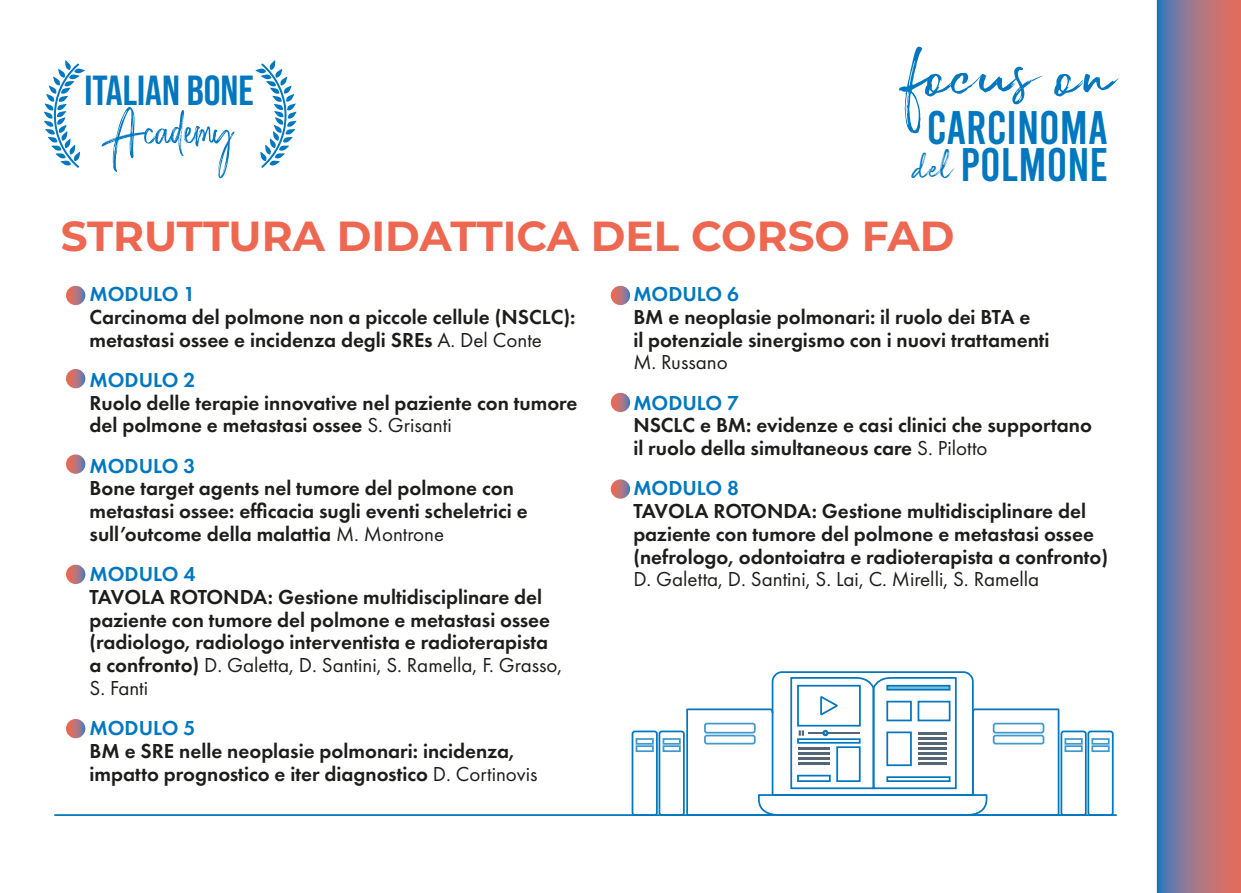
<style>
.page{position:relative;width:1241px;height:893px;background:#fff}
.page>*{position:absolute;margin:0;border:0;box-sizing:border-box;transform-origin:0 0}
.t1{font:103.08px "Broadcast Matter";color:#0077be}
.t2{font:47.07px/37.4px "Bebas";color:#0077be}
.t3{font:700 42px "Montserrat";color:#ed6751}
.t4{font:42px "Bebas Neue";color:#0077be}
.t5{font:600 21px/22.8px "Futura PT";color:#1d1d1b}
.t6{font:600 21px "Futura PT";color:#0077be}
.t7{font:21px "Futura PT";color:#1d1d1b}
.s1{font-family:"Broadcast Matter"}
.s2{font-weight:400}
</style>
<div class="page">
<svg style="left:1156px;top:0;width:84px;height:893px;background:#a37d90"></svg>
<div style="left:631px;top:730px;width:26px;height:86px;border:2px solid #0077be;border-radius:2px"></div>
<div style="left:658px;top:730px;width:26px;height:86px;border:2px solid #0077be;border-radius:2px"></div>
<div style="left:1087px;top:730px;width:26px;height:86px;border:2px solid #0077be;border-radius:2px"></div>
<div style="left:1060px;top:730px;width:26px;height:86px;border:2px solid #0077be;border-radius:2px"></div>
<hr style="left:55px;top:814px;width:1060px;height:2px;background:#0077be">
<svg style="left:685px;top:671px;width:375px;height:144px"></svg>
<div style="left:797px;top:738px;width:63px;height:6px;border:2px solid #0077be"></div>
<div style="left:797px;top:775px;width:33px;height:7px;border:2px solid #0077be"></div>
<hr style="left:797px;top:762px;width:32px;height:2px;background:#556775">
<hr style="left:797px;top:757px;width:32px;height:2px;background:#556775">
<hr style="left:797px;top:752px;width:32px;height:2px;background:#556775">
<hr style="left:797px;top:747px;width:32px;height:2px;background:#556775">
<div style="left:836px;top:746px;width:24px;height:36px;border:2px solid #0077be"></div>
<svg style="left:886px;top:685px;width:64px;height:6px"></svg>
<div style="left:886px;top:776px;width:64px;height:6px;border:2px solid #0077be"></div>
<div style="left:886px;top:701px;width:25px;height:20px;border:2px solid #0077be"></div>
<div style="left:917px;top:701px;width:33px;height:20px;border:2px solid #0077be"></div>
<div style="left:886px;top:731px;width:25px;height:35px;border:2px solid #0077be"></div>
<hr style="left:918px;top:762px;width:28px;height:3px;background:#556775">
<hr style="left:918px;top:757px;width:28px;height:3px;background:#556775">
<hr style="left:918px;top:752px;width:28px;height:2px;background:#556775">
<hr style="left:918px;top:747px;width:28px;height:2px;background:#556775">
<hr style="left:918px;top:742px;width:28px;height:2px;background:#556775">
<hr style="left:918px;top:737px;width:28px;height:2px;background:#556775">
<hr style="left:918px;top:732px;width:28px;height:2px;background:#556775">
<svg style="left:44px;top:60px;width:41px;height:108px"></svg>
<svg style="left:255px;top:60px;width:41px;height:108px"></svg>
<svg style="left:102px;top:107px;width:133px;height:72px"></svg>
<svg style="left:66px;top:286px;width:19px;height:19px"></svg>
<svg style="left:610px;top:286px;width:20px;height:19px"></svg>
<svg style="left:610px;top:393px;width:20px;height:19px"></svg>
<svg style="left:610px;top:479px;width:20px;height:20px"></svg>
<svg style="left:66px;top:369px;width:19px;height:19px"></svg>
<svg style="left:66px;top:454px;width:19px;height:20px"></svg>
<svg style="left:66px;top:565px;width:19px;height:19px"></svg>
<svg style="left:66px;top:719px;width:19px;height:19px"></svg>
<h3 class="t4" style="left:84px;top:66px;width:171px">ITALIAN BONE</h3>
<h1 class="t1" style="left:901px;top:10px;width:211px">focus on</h1>
<h2 class="t2" style="left:913px;top:108px;width:196px">CARCINOMA <span class="s1">del</span> POLMONE</h2>
<h3 class="t3" style="left:61px;top:206px;width:895px">STRUTTURA DIDATTICA DEL CORSO FAD</h3>
<p class="t6" style="left:89px;top:281px;width:107px">MODULO 1</p>
<p class="t5" style="left:89px;top:305px;width:487px">Carcinoma del polmone non a piccole cellule (NSCLC): metastasi ossee e incidenza degli SREs <span class="s2">A. Del Conte</span></p>
<p class="t6" style="left:89px;top:367px;width:107px">MODULO 2</p>
<p class="t5" style="left:89px;top:391px;width:489px">Ruolo delle terapie innovative nel paziente con tumore del polmone e metastasi ossee <span class="s2">S. Grisanti</span></p>
<p class="t6" style="left:89px;top:452px;width:107px">MODULO 3</p>
<p class="t5" style="left:89px;top:477px;width:439px">Bone target agents nel tumore del polmone con metastasi ossee: efficacia sugli eventi scheletrici e sull’outcome della malattia <span class="s2">M. Montrone</span></p>
<p class="t6" style="left:89px;top:561px;width:107px">MODULO 4</p>
<p class="t5" style="left:89px;top:585px;width:474px">TAVOLA ROTONDA: Gestione multidisciplinare del paziente con tumore del polmone e metastasi ossee (radiologo, radiologo interventista e radioterapista a confronto) <span class="s2">D. Galetta, D. Santini, S. Ramella, F. Grasso, S. Fanti</span></p>
<p class="t6" style="left:89px;top:715px;width:107px">MODULO 5</p>
<p class="t5" style="left:89px;top:739px;width:449px">BM e SRE nelle neoplasie polmonari: incidenza, impatto prognostico e iter diagnostico <span class="s2">D. Cortinovis</span></p>
<p class="t6" style="left:633px;top:281px;width:107px">MODULO 6</p>
<p class="t5" style="left:633px;top:305px;width:417px">BM e neoplasie polmonari: il ruolo dei BTA e<br>il potenziale sinergismo con i nuovi trattamenti</p>
<p class="t7" style="left:633px;top:350px;width:96px">M. Russano</p>
<p class="t6" style="left:633px;top:389px;width:107px">MODULO 7</p>
<p class="t5" style="left:633px;top:414px;width:460px">NSCLC e BM: evidenze e casi clinici che supportano il ruolo della simultaneous care <span class="s2">S. Pilotto</span></p>
<p class="t6" style="left:633px;top:475px;width:107px">MODULO 8</p>
<p class="t5" style="left:633px;top:499px;width:476px">TAVOLA ROTONDA: Gestione multidisciplinare del paziente con tumore del polmone e metastasi ossee (nefrologo, odontoiatra e radioterapista a confronto)</p>
<p class="t7" style="left:633px;top:567px;width:407px">D. Galetta, D. Santini, S. Lai, C. Mirelli, S. Ramella</p>
</div>
